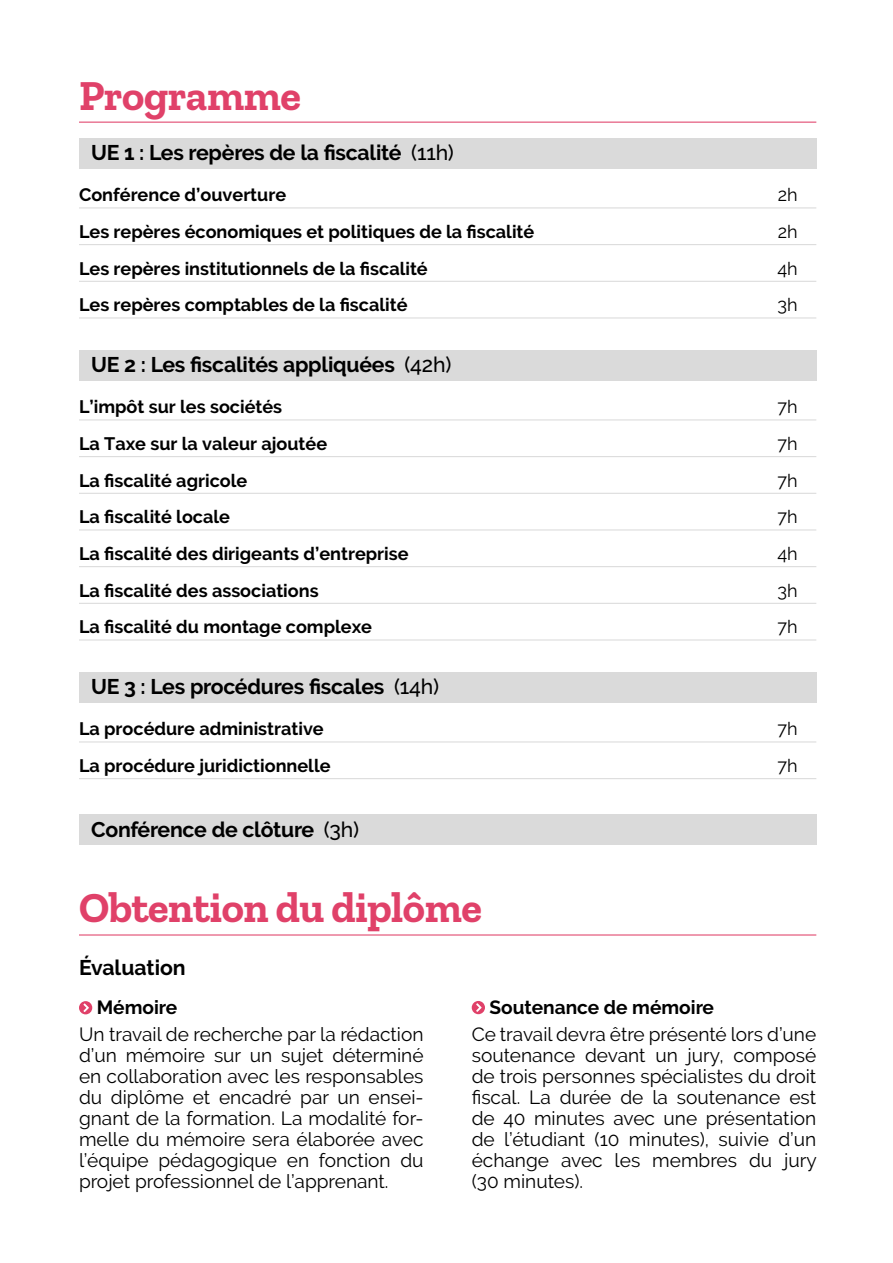
<style>
.page{position:relative;width:893px;height:1263px;background:#fff}
.page>*{position:absolute;margin:0;border:0;box-sizing:border-box;transform-origin:0 0}
.t1{font:700 42.45px "Zilla Slab";letter-spacing:-.01em;color:#e04169}
.t2{font:700 21.15px "Raleway";letter-spacing:-.01em;color:#000}
.t3{font:19.05px/21px "Raleway";color:#000;text-align:justify}
.t4{font:700 19.05px "Raleway";color:#000}
.t5{font:700 18px "Raleway";color:#000}
.t6{font:18px "Raleway";color:#000}
.s1{font-weight:500}
</style>
<div class="page">
<hr style="left:79px;top:122px;width:737px;height:1px;background:#e04169">
<div style="left:79px;top:138px;width:737px;height:30px;background:#dadada"></div>
<hr style="left:79px;top:207px;width:737px;height:1px;background:#dadada">
<hr style="left:79px;top:244px;width:737px;height:1px;background:#dadada">
<hr style="left:79px;top:281px;width:737px;height:1px;background:#dadada">
<hr style="left:79px;top:317px;width:737px;height:1px;background:#dadada">
<div style="left:79px;top:350px;width:737px;height:30px;background:#dadada"></div>
<hr style="left:79px;top:419px;width:737px;height:1px;background:#dadada">
<hr style="left:79px;top:456px;width:737px;height:1px;background:#dadada">
<hr style="left:79px;top:493px;width:737px;height:1px;background:#dadada">
<hr style="left:79px;top:529px;width:737px;height:1px;background:#dadada">
<hr style="left:79px;top:566px;width:737px;height:1px;background:#dadada">
<hr style="left:79px;top:603px;width:737px;height:1px;background:#dadada">
<hr style="left:79px;top:639px;width:737px;height:1px;background:#dadada">
<div style="left:79px;top:672px;width:737px;height:30px;background:#dadada"></div>
<hr style="left:79px;top:741px;width:737px;height:1px;background:#dadada">
<hr style="left:79px;top:778px;width:737px;height:1px;background:#dadada">
<div style="left:79px;top:815px;width:737px;height:30px;background:#dadada"></div>
<svg style="left:79px;top:1001px;width:13px;height:13px"></svg>
<svg style="left:472px;top:1001px;width:13px;height:13px"></svg>
<hr style="left:79px;top:934px;width:737px;height:1px;background:#e04169">
<h1 class="t1" style="left:79px;top:71px;width:223px">Programme</h1>
<p class="t2" style="left:91px;top:141px;width:364px">UE 1 : Les repères de la fiscalité <span class="s1">(11h)</span></p>
<p class="t5" style="left:79px;top:185px;width:209px">Conférence d’ouverture</p>
<p class="t6" style="left:778px;top:185px;width:21px">2h</p>
<p class="t5" style="left:79px;top:221px;width:457px">Les repères économiques et politiques de la fiscalité</p>
<p class="t6" style="left:778px;top:221px;width:21px">2h</p>
<p class="t5" style="left:79px;top:258px;width:350px">Les repères institutionnels de la fiscalité</p>
<p class="t6" style="left:777px;top:258px;width:22px">4h</p>
<p class="t5" style="left:79px;top:295px;width:330px">Les repères comptables de la fiscalité</p>
<p class="t6" style="left:778px;top:295px;width:22px">3h</p>
<p class="t2" style="left:91px;top:353px;width:362px">UE 2 : Les fiscalités appliquées <span class="s1">(42h)</span></p>
<p class="t5" style="left:79px;top:397px;width:205px">L’impôt sur les sociétés</p>
<p class="t6" style="left:777px;top:397px;width:22px">7h</p>
<p class="t5" style="left:79px;top:433px;width:250px">La Taxe sur la valeur ajoutée</p>
<p class="t6" style="left:777px;top:433px;width:22px">7h</p>
<p class="t5" style="left:79px;top:470px;width:170px">La fiscalité agricole</p>
<p class="t6" style="left:777px;top:470px;width:22px">7h</p>
<p class="t5" style="left:79px;top:507px;width:152px">La fiscalité locale</p>
<p class="t6" style="left:777px;top:507px;width:22px">7h</p>
<p class="t5" style="left:79px;top:543px;width:331px">La fiscalité des dirigeants d’entreprise</p>
<p class="t6" style="left:777px;top:543px;width:22px">4h</p>
<p class="t5" style="left:79px;top:580px;width:241px">La fiscalité des associations</p>
<p class="t6" style="left:778px;top:580px;width:22px">3h</p>
<p class="t5" style="left:79px;top:617px;width:295px">La fiscalité du montage complexe</p>
<p class="t6" style="left:777px;top:617px;width:22px">7h</p>
<p class="t2" style="left:91px;top:675px;width:350px">UE 3 : Les procédures fiscales <span class="s1">(14h)</span></p>
<p class="t5" style="left:79px;top:719px;width:246px">La procédure administrative</p>
<p class="t6" style="left:777px;top:719px;width:22px">7h</p>
<p class="t5" style="left:79px;top:755px;width:253px">La procédure juridictionnelle</p>
<p class="t6" style="left:777px;top:755px;width:22px">7h</p>
<p class="t2" style="left:91px;top:817px;width:270px">Conférence de clôture <span class="s1">(3h)</span></p>
<h1 class="t1" style="left:79px;top:884px;width:404px">Obtention du diplôme</h1>
<p class="t2" style="left:79px;top:956px;width:108px">Évaluation</p>
<p class="t4" style="left:97px;top:997px;width:82px">Mémoire</p>
<p class="t3" style="left:79px;top:1024px;width:346px">Un travail de recherche par la rédaction d’un mémoire sur un sujet déterminé en collaboration avec les responsables du diplôme et encadré par un ensei&shy;gnant de la formation. La modalité for&shy;melle du mémoire sera élaborée avec l’équipe pédagogique en fonction du projet professionnel de l’apprenant.</p>
<p class="t4" style="left:490px;top:997px;width:226px">Soutenance de mémoire</p>
<p class="t3" style="left:472px;top:1024px;width:347px">Ce travail devra être présenté lors d’une soutenance devant un jury, composé de trois personnes spécialistes du droit fiscal. La durée de la soutenance est de 40 minutes avec une présentation de l’étudiant (10 minutes), suivie d’un échange avec les membres du jury (30 minutes).</p>
</div>
